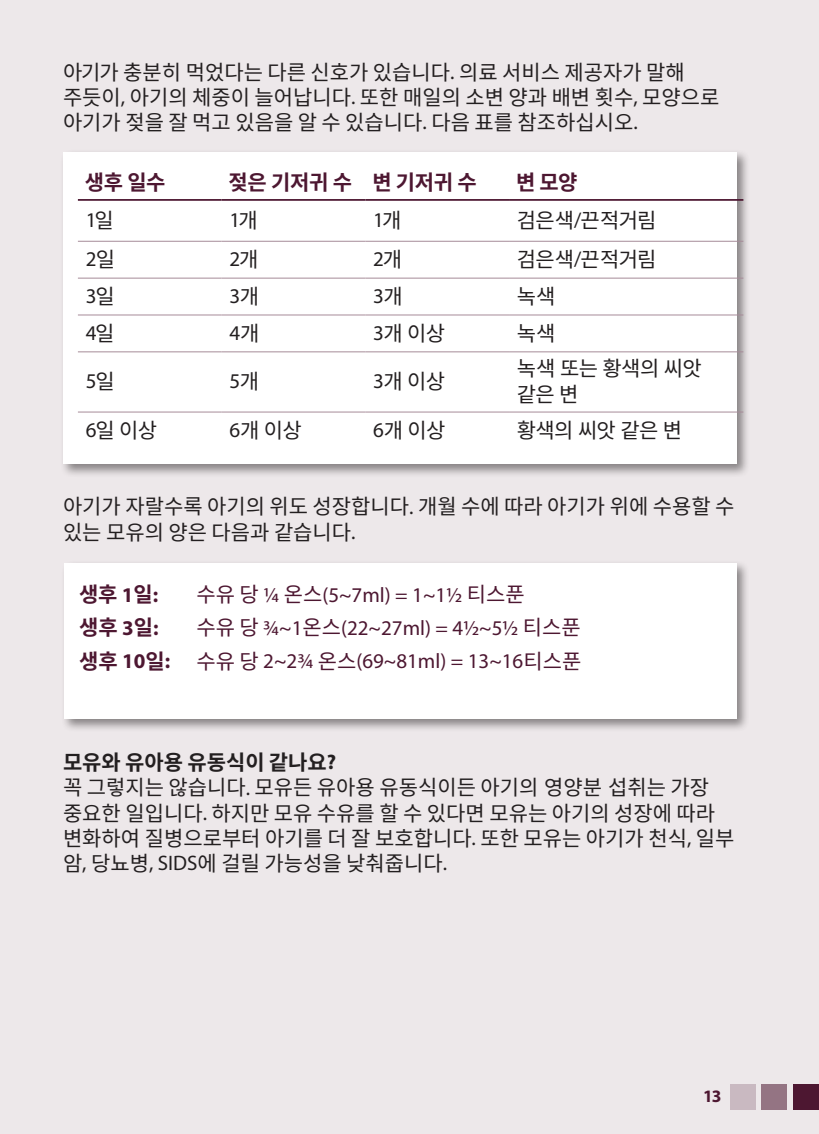
<style>
.page{position:relative;width:819px;height:1134px;background:#ede8ea}
.page>*{position:absolute;margin:0;border:0;box-sizing:border-box;transform-origin:0 0}
.t1{font:21px/25.2px "Noto Sans CJ Kkr";color:#231f20}
.t2{font:21px "Myriad Pro";color:#4d1731}
.t3{font:700 21px "Noto Sans CJ Kkr";letter-spacing:-.015em;color:#4d1731}
.t4{font:21px "Myriad Pro";color:#231f20}
.t5{font:21px/25.2px "Noto Sans CJ Kkr";letter-spacing:-.025em;color:#231f20}
.t6{font:700 17.5px "Myriad Pro";color:#4d1731}
.s1{font-family:"Myriad Pro"}
.s2{font-family:"Noto Sans CJ Kkr"}
.s3{font-weight:700}
.s4{font-family:"Myriad Pro";font-weight:700}
</style>
<div class="page">
<div style="left:793px;top:1084px;width:26px;height:26px;background:#4d1731"></div>
<div style="left:761px;top:1084px;width:26px;height:26px;background:#947483"></div>
<div style="left:730px;top:1084px;width:26px;height:26px;background:#c9b9c1"></div>
<div style="left:60px;top:149px;width:690px;height:328px;background:#231f20;opacity:.5"></div>
<div style="left:63px;top:152px;width:673px;height:312px;background:#fff"></div>
<hr style="left:78px;top:241px;width:144px;height:1px;background:#a68b98">
<hr style="left:222px;top:241px;width:143px;height:1px;background:#a68b98">
<hr style="left:365px;top:241px;width:144px;height:1px;background:#a68b98">
<hr style="left:509px;top:241px;width:234px;height:1px;background:#a68b98">
<hr style="left:78px;top:278px;width:144px;height:1px;background:#a68b98">
<hr style="left:222px;top:278px;width:143px;height:1px;background:#a68b98">
<hr style="left:365px;top:278px;width:144px;height:1px;background:#a68b98">
<hr style="left:509px;top:278px;width:234px;height:1px;background:#a68b98">
<hr style="left:78px;top:315px;width:144px;height:1px;background:#a68b98">
<hr style="left:222px;top:315px;width:143px;height:1px;background:#a68b98">
<hr style="left:365px;top:315px;width:144px;height:1px;background:#a68b98">
<hr style="left:509px;top:315px;width:234px;height:1px;background:#a68b98">
<hr style="left:78px;top:351px;width:144px;height:1px;background:#a68b98">
<hr style="left:222px;top:351px;width:143px;height:1px;background:#a68b98">
<hr style="left:365px;top:351px;width:144px;height:1px;background:#a68b98">
<hr style="left:509px;top:351px;width:234px;height:1px;background:#a68b98">
<hr style="left:78px;top:412px;width:144px;height:1px;background:#a68b98">
<hr style="left:222px;top:412px;width:143px;height:1px;background:#a68b98">
<hr style="left:365px;top:412px;width:144px;height:1px;background:#a68b98">
<hr style="left:509px;top:412px;width:234px;height:1px;background:#a68b98">
<hr style="left:78px;top:199px;width:144px;height:2px;background:#4d1731">
<hr style="left:222px;top:199px;width:143px;height:2px;background:#4d1731">
<hr style="left:365px;top:199px;width:144px;height:2px;background:#4d1731">
<hr style="left:509px;top:199px;width:234px;height:2px;background:#4d1731">
<div style="left:61px;top:560px;width:689px;height:172px;background:#231f20;opacity:.5"></div>
<div style="left:64px;top:563px;width:673px;height:156px;background:#fff"></div>
<p class="t1" style="left:63px;top:60px;width:658px">아기가 충분히 먹었다는 다른 신호가 있습니다<span class="s1">.</span> 의료 서비스 제공자가 말해 주듯이<span class="s1">,</span> 아기의 체중이 늘어납니다<span class="s1">.</span> 또한 매일의 소변 양과 배변 횟수<span class="s1">,</span> 모양으로 아기가 젖을 잘 먹고 있음을 알 수 있습니다<span class="s1">.</span> 다음 표를 참조하십시오<span class="s1">.</span></p>
<p class="t3" style="left:85px;top:171px;width:82px">생후 일수</p>
<p class="t3" style="left:229px;top:171px;width:250px">젖은기저귀수 변기저귀수</p>
<p class="t3" style="left:516px;top:171px;width:63px">변 모양</p>
<p class="t4" style="left:86px;top:207px;width:30px">1<span class="s2">일</span></p>
<p class="t4" style="left:230px;top:207px;width:30px">1<span class="s2">개</span></p>
<p class="t4" style="left:373px;top:207px;width:30px">1<span class="s2">개</span></p>
<p class="t1" style="left:517px;top:208px;width:141px">검은색<span class="s1">/</span>끈적거림</p>
<p class="t4" style="left:86px;top:246px;width:31px">2<span class="s2">일</span></p>
<p class="t4" style="left:229px;top:246px;width:30px">2<span class="s2">개</span></p>
<p class="t4" style="left:373px;top:246px;width:30px">2<span class="s2">개</span></p>
<p class="t1" style="left:517px;top:247px;width:141px">검은색<span class="s1">/</span>끈적거림</p>
<p class="t4" style="left:86px;top:283px;width:31px">3<span class="s2">일</span></p>
<p class="t4" style="left:229px;top:283px;width:31px">3<span class="s2">개</span></p>
<p class="t4" style="left:373px;top:283px;width:31px">3<span class="s2">개</span></p>
<p class="t1" style="left:517px;top:284px;width:40px">녹색</p>
<p class="t4" style="left:86px;top:320px;width:30px">4<span class="s2">일</span></p>
<p class="t4" style="left:229px;top:320px;width:32px">4<span class="s2">개</span></p>
<p class="t1" style="left:373px;top:321px;width:74px"><span class="s1">3</span>개 이상</p>
<p class="t1" style="left:517px;top:321px;width:40px">녹색</p>
<p class="t4" style="left:86px;top:368px;width:31px">5<span class="s2">일</span></p>
<p class="t4" style="left:229px;top:368px;width:31px">5<span class="s2">개</span></p>
<p class="t1" style="left:373px;top:369px;width:74px"><span class="s1">3</span>개 이상</p>
<p class="t5" style="left:517px;top:357px;width:186px">녹색 또는 황색의 씨앗 같은 변</p>
<p class="t1" style="left:86px;top:418px;width:73px"><span class="s1">6</span>일 이상</p>
<p class="t1" style="left:229px;top:418px;width:74px"><span class="s1">6</span>개 이상</p>
<p class="t1" style="left:373px;top:418px;width:74px"><span class="s1">6</span>개 이상</p>
<p class="t1" style="left:517px;top:418px;width:167px">황색의 씨앗 같은 변</p>
<p class="t1" style="left:63px;top:495px;width:673px">아기가 자랄수록 아기의 위도 성장합니다<span class="s1">.</span> 개월 수에 따라 아기가 위에 수용할 수 있는 모유의 양은 다음과 같습니다<span class="s1">.</span></p>
<p class="t3" style="left:79px;top:583px;width:81px">생후 <span class="s1">1</span>일<span class="s1">:</span></p>
<p class="t2" style="left:196px;top:582px;width:330px"><span class="s2">수유 당</span> ¼ <span class="s2">온스</span>(5~7ml) = 1~1½ <span class="s2">티스푼</span></p>
<p class="t3" style="left:79px;top:616px;width:81px">생후 <span class="s1">3</span>일<span class="s1">:</span></p>
<p class="t2" style="left:196px;top:615px;width:386px"><span class="s2">수유 당</span> ¾~1<span class="s2">온스</span>(22~27ml) = 4½~5½ <span class="s2">티스푼</span></p>
<p class="t3" style="left:79px;top:649px;width:92px">생후 <span class="s1">10</span>일<span class="s1">:</span></p>
<p class="t2" style="left:196px;top:648px;width:386px"><span class="s2">수유 당</span> 2~2¾ <span class="s2">온스</span>(69~81ml) = 13~16<span class="s2">티스푼</span></p>
<p class="t1" style="left:63px;top:750px;width:673px"><span class="s3">모유와 유아용 유동식이 같나요</span><span class="s4">?<br></span>꼭 그렇지는 않습니다<span class="s1">.</span> 모유든 유아용 유동식이든 아기의 영양분 섭취는 가장 중요한 일입니다<span class="s1">.</span> 하지만 모유 수유를 할 수 있다면 모유는 아기의 성장에 따라 변화하여 질병으로부터 아기를 더 잘 보호합니다<span class="s1">.</span> 또한 모유는 아기가 천식<span class="s1">,</span> 일부 암<span class="s1">,</span> 당뇨병<span class="s1">, SIDS</span>에 걸릴 가능성을 낮춰줍니다<span class="s1">.</span></p>
<p class="t6" style="left:703px;top:1084px;width:20px">13</p>
</div>
